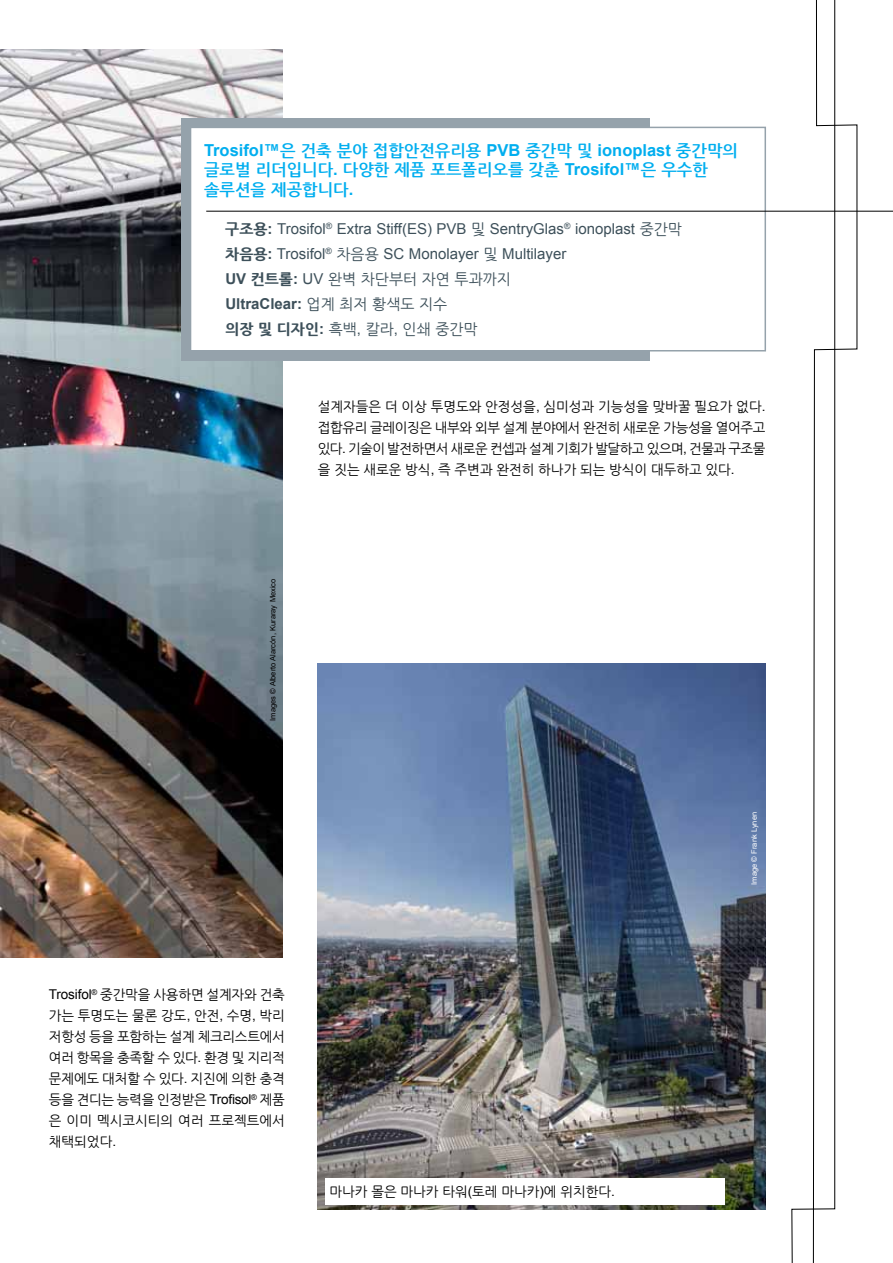
<style>
.page{position:relative;width:893px;height:1263px;background:#fff}
.page>*{position:absolute;margin:0;border:0;box-sizing:border-box;transform-origin:0 0}
.t1{font:700 16.5px/19.5px "Nanum Gothic";color:#00aeef}
.t2{font:700 16.5px "Arial";color:#00aeef}
.t3{font:15px/25px "Arial";color:#3d505a}
.t4{font:15px "Nanum Gothic";color:#3d505a}
.t5{font:700 15px "Arial";color:#3d505a}
.t6{font:13.5px/21px "Nanum Gothic";letter-spacing:-.01em;color:#000;text-align:justify}
.t7{font:7.5px "Arial";color:#000}
.t8{font:7.5px "Arial";color:#fff}
.s1{font-family:"Nanum Gothic"}
.s2{font-family:"Arial"}
.s3{font-family:"Nanum Gothic";font-weight:800}
.s4{font-weight:700}
.s5{font-family:"Arial";font-weight:700}
.s6{font-weight:800}
.s7{font-family:"Nanum Gothic";font-weight:400}
</style>
<div class="page">
<img style="left:0;top:50px;width:283px;height:907px">
<img style="left:318px;top:663px;width:447px;height:547px">
<svg style="left:835px;top:0;width:23px;height:1210px"></svg>
<svg style="left:791px;top:0;width:44px;height:1263px"></svg>
<div style="left:325px;top:1178px;width:400px;height:27px;background:#fff"></div>
<div style="left:181px;top:118px;width:468px;height:242px;background:#95a2ab"></div>
<div style="left:191px;top:127px;width:574px;height:224px;background:#fff"></div>
<div style="left:190px;top:127px;width:576px;height:224px;border:2px solid #95a2ab"></div>
<hr style="left:206px;top:211px;width:687px;height:1px;background:#000">
<p class="t2" style="left:204px;top:139px;width:535px">Trosifol™<span class="s1">은 건축 분야 접합안전유리용</span> PVB <span class="s1">중간막 및</span> ionoplast <span class="s1">중간막의</span></p>
<p class="t1" style="left:204px;top:161px;width:505px">글로벌 리더입니다<span class="s2">.</span> 다양한 제품 포트폴리오를 갖춘 <span class="s2">Trosifol™</span>은 우수한 솔루션을 제공합니다<span class="s2">.</span></p>
<p class="t3" style="left:225px;top:216px;width:458px"><span class="s3">구조용</span><span class="s4">:</span> Trosifol<sup>®</sup> Extra Stiff(ES) PVB <span class="s1">및</span> SentryGlas<sup>®</sup> ionoplast <span class="s1">중간막 </span><span class="s3">차음용</span><span class="s4">:</span> Trosifol<sup>®</sup> <span class="s1">차음용</span> SC Monolayer <span class="s1">및</span> Multilayer</p>
<p class="t4" style="left:225px;top:272px;width:287px"><span class="s5">UV</span> <span class="s6">컨트롤</span><span class="s5">:</span> <span class="s2">UV</span> 완벽 차단부터 자연 투과까지</p>
<p class="t5" style="left:225px;top:294px;width:223px">UltraClear: <span class="s7">업계 최저 황색도 지수</span></p>
<p class="t4" style="left:225px;top:322px;width:254px"><span class="s6">의장 및 디자인</span><span class="s5">:</span> 흑백<span class="s2">,</span> 칼라<span class="s2">,</span> 인쇄 중간막</p>
<p class="t6" style="left:318px;top:396px;width:449px">설계자들은 더 이상 투명도와 안정성을<span class="s2">,</span> 심미성과 기능성을 맞바꿀 필요가 없다<span class="s2">. </span>접합유리 글레이징은 내부와 외부 설계 분야에서 완전히 새로운 가능성을 열어주고 있다<span class="s2">.</span> 기술이 발전하면서 새로운 컨셉과 설계 기회가 발달하고 있으며<span class="s2">,</span> 건물과 구조물 을 짓는 새로운 방식<span class="s2">,</span> 즉 주변과 완전히 하나가 되는 방식이 대두하고 있다<span class="s2">.</span></p>
<p class="t7" style="left:268px;top:721px;width:144px;rotate:-90deg">Images © Alberto Alarcón, Kuraray Mexico</p>
<p class="t8" style="left:749px;top:885px;width:74px;rotate:-90deg">Image © Frank Lynen</p>
<p class="t6" style="left:49px;top:984px;width:238px"><span class="s2">Trosifol</span><sup>®</sup> 중간막을 사용하면 설계자와 건축 가는 투명도는 물론 강도<span class="s2">,</span> 안전<span class="s2">,</span> 수명<span class="s2">,</span> 박리 저항성 등을 포함하는 설계 체크리스트에서 여러 항목을 충족할 수 있다<span class="s2">.</span> 환경 및 지리적 문제에도 대처할 수 있다<span class="s2">.</span> 지진에 의한 충격 등을 견디는 능력을 인정받은 <span class="s2">Trofisol</span><sup>®</sup> 제품 은 이미 멕시코시티의 여러 프로젝트에서 채택되었다<span class="s2">.</span></p>
<p class="t6" style="left:330px;top:1182px;width:287px">마나카 몰은 마나카 타워<span class="s2">(</span>토레 마나카<span class="s2">)</span>에 위치한다<span class="s2">.</span></p>
</div>
